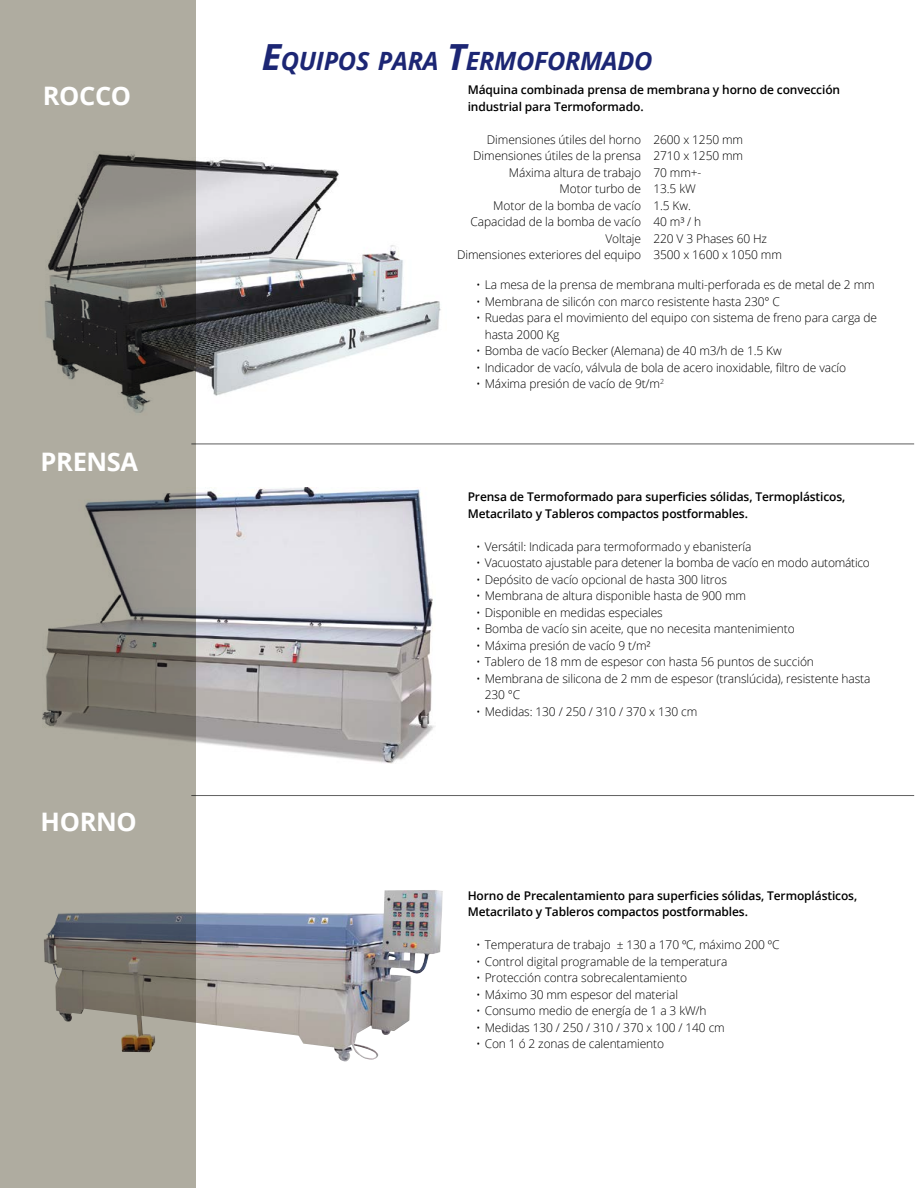
<style>
.page{position:relative;width:918px;height:1188px;background:#fff}
.page>*{position:absolute;margin:0;border:0;box-sizing:border-box;transform-origin:0 0}
.t1{font:700 25.5px "Open Sans";letter-spacing:-.015em;color:#fff}
.t2{font:italic 700 25.2px "Open Sans";letter-spacing:-.015em;color:#1c2674}
.t3{font:300 12px/16.5px "Open Sans";letter-spacing:-.01em;color:#000}
.t4{font:600 12px/16.5px "Open Sans";letter-spacing:-.01em;color:#000}
.s1{font-size:36px}
</style>
<div class="page">
<img style="left:196px;top:890px;width:247px;height:171px">
<svg style="left:0;top:0;width:196px;height:1188px;background:#a7a499"></svg>
<img style="left:27px;top:139px;width:414px;height:286px">
<img style="left:43px;top:488px;width:392px;height:276px">
<hr style="left:191px;top:443px;width:723px;height:1px;background:#000">
<hr style="left:191px;top:795px;width:723px;height:1px;background:#000">
<h1 class="t1" style="left:43px;top:77px;width:90px">ROCCO</h1>
<h1 class="t1" style="left:41px;top:444px;width:99px">PRENSA</h1>
<h1 class="t1" style="left:41px;top:803px;width:98px">HORNO</h1>
<h2 class="t2" style="left:262px;top:43px;width:392px"><span class="s1">E</span>QUIPOS PARA <span class="s1">T</span>ERMOFORMADO</h2>
<p class="t4" style="left:468px;top:82px;width:374px">Máquina combinada prensa de membrana y horno de convección industrial para Termoformado.</p>
<p class="t3" style="left:457px;top:131px;width:186px;text-align:right">Dimensiones útiles del horno<br>Dimensiones útiles de la prensa<br>Máxima altura de trabajo<br>Motor turbo de<br>Motor de la bomba de vacío<br>Capacidad de la bomba de vacío<br>Voltaje<br>Dimensiones exteriores del equipo</p>
<p class="t3" style="left:653px;top:131px;width:130px">2600 x 1250 mm<br>2710 x 1250 mm<br>70 mm+-<br>13.5 kW<br>1.5 Kw.<br>40 m³ / h<br>220 V 3 Phases 60 Hz<br>3500 x 1600 x 1050 mm</p>
<p class="t3" style="left:476px;top:276px;width:400px">• La mesa de la prensa de membrana multi-perforada es de metal de 2 mm</p>
<p class="t3" style="left:476px;top:293px;width:305px">• Membrana de silicón con marco resistente hasta 230° C</p>
<p class="t3" style="left:485px;top:309px;width:394px;text-indent:-9px">• Ruedas para el movimiento del equipo con sistema de freno para carga de hasta 2000 Kg</p>
<p class="t3" style="left:476px;top:342px;width:307px">• Bomba de vacío Becker (Alemana) de 40 m3/h de 1.5 Kw</p>
<p class="t3" style="left:476px;top:359px;width:372px">• Indicador de vacío, válvula de bola de acero inoxidable, filtro de vacío</p>
<p class="t3" style="left:476px;top:375px;width:189px">• Máxima presión de vacío de 9t/m<sup>2</sup></p>
<p class="t4" style="left:468px;top:488px;width:379px">Prensa de Termoformado para superficies sólidas, Termoplásticos,<br>Metacrilato y Tableros compactos postformables.</p>
<p class="t3" style="left:476px;top:538px;width:277px">• Versátil: Indicada para termoformado y ebanistería</p>
<p class="t3" style="left:476px;top:554px;width:395px">• Vacuostato ajustable para detener la bomba de vacío en modo automático</p>
<p class="t3" style="left:476px;top:571px;width:252px">• Depósito de vacío opcional de hasta 300 litros</p>
<p class="t3" style="left:476px;top:587px;width:271px">• Membrana de altura disponible hasta de 900 mm</p>
<p class="t3" style="left:476px;top:604px;width:188px">• Disponible en medidas especiales</p>
<p class="t3" style="left:476px;top:620px;width:320px">• Bomba de vacío sin aceite, que no necesita mantenimiento</p>
<p class="t3" style="left:476px;top:637px;width:176px">• Máxima presión de vacío 9 t/m²</p>
<p class="t3" style="left:476px;top:653px;width:339px">• Tablero de 18 mm de espesor con hasta 56 puntos de succión</p>
<p class="t3" style="left:485px;top:670px;width:387px;text-indent:-9px">• Membrana de silicona de 2 mm de espesor (translúcida), resistente hasta<br>230 °C</p>
<p class="t3" style="left:476px;top:703px;width:223px">• Medidas: 130 / 250 / 310 / 370 x 130 cm</p>
<p class="t4" style="left:468px;top:887px;width:391px">Horno de Precalentamiento para superficies sólidas, Termoplásticos,<br>Metacrilato y Tableros compactos postformables.</p>
<p class="t3" style="left:476px;top:936px;width:305px">• Temperatura de trabajo ± 130 a 170 ºC, máximo 200 ºC</p>
<p class="t3" style="left:476px;top:953px;width:253px">• Control digital programable de la temperatura</p>
<p class="t3" style="left:476px;top:969px;width:212px">• Protección contra sobrecalentamiento</p>
<p class="t3" style="left:476px;top:986px;width:203px">• Máximo 30 mm espesor del material</p>
<p class="t3" style="left:476px;top:1002px;width:232px">• Consumo medio de energía de 1 a 3 kW/h</p>
<p class="t3" style="left:476px;top:1019px;width:250px">• Medidas 130 / 250 / 310 / 370 x 100 / 140 cm</p>
<p class="t3" style="left:476px;top:1035px;width:189px">• Con 1 ó 2 zonas de calentamiento</p>
</div>
